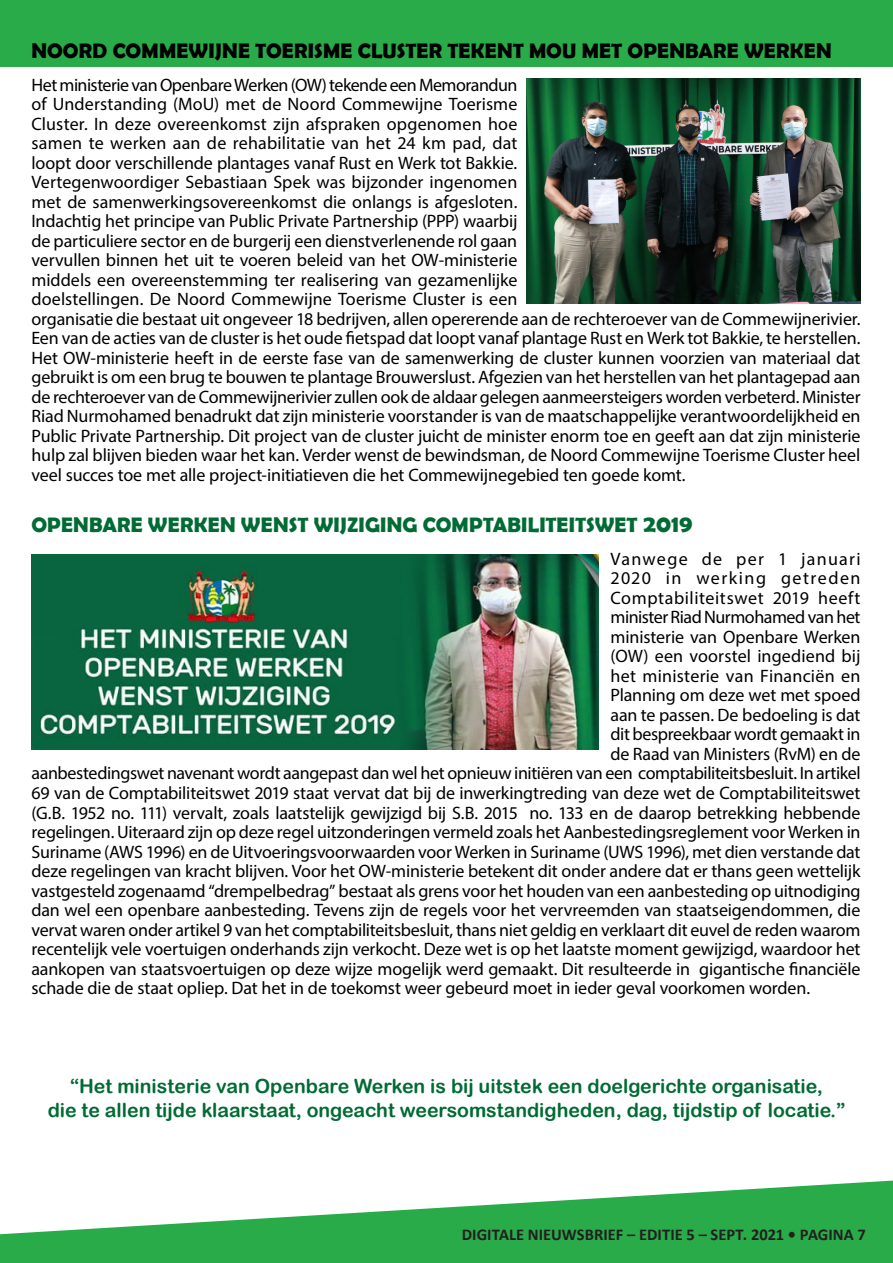
<style>
.page{position:relative;width:893px;height:1263px;background:#fff}
.page>*{position:absolute;margin:0;border:0;box-sizing:border-box;transform-origin:0 0}
.MainText{font:700 21px "Berlin Sans FB Demi";letter-spacing:.005em;color:#000}
.MainText-2{font:700 21px "Berlin Sans FB Demi";letter-spacing:.005em;color:#006b33}
.t1{font:19.5px "Arial Rounded MT Bold";color:#006b33}
.MainText-3{font:18px/19.5px "Myriad Pro";letter-spacing:-.01em;color:#000}
.MainText-4{font:18px "Myriad Pro";letter-spacing:.03em;color:#000}
.MainText-5{font:18px "Myriad Pro";letter-spacing:.01em;color:#000}
.MainText-6{font:18px "Myriad Pro";letter-spacing:.015em;color:#000}
.MainText-7{font:18px "Myriad Pro";letter-spacing:.08em;color:#000}
.MainText-8{font:18px "Myriad Pro";letter-spacing:.07em;color:#000}
.Volume_IssueNo{font:700 16.5px "Calibri";letter-spacing:.005em;color:#231f20}
.s1{font-size:24px}
</style>
<div class="page">
<svg style="left:0;top:1180px;width:893px;height:83px;fill:#29ab4a"></svg>
<div style="left:0;top:0;width:892px;height:66px;background:#29ab4a"></div>
<img style="left:526px;top:78px;width:334px;height:226px">
<img style="left:32px;top:555px;width:566px;height:194px">
<p class="MainText" style="left:32px;top:38px;width:802px">NOORD COMMEWIJNE TOERISME CLUSTER TEKENT MOU MET OPENBARE WERKEN</p>
<p class="MainText-3" style="left:32px;top:75px;width:831px">Het ministerie van Openbare Werken (OW) tekende een Memorandun<br>of Understanding (MoU) met de Noord Commewijne Toerisme<br>Cluster. In deze overeenkomst zijn afspraken opgenomen hoe<br>samen te werken aan de rehabilitatie van het 24 km pad, dat<br>loopt door verschillende plantages vanaf Rust en Werk tot Bakkie.<br>Vertegenwoordiger Sebastiaan Spek was bijzonder ingenomen<br>met de samenwerkingsovereenkomst die onlangs is afgesloten.<br>Indachtig het principe van Public Private Partnership (PPP) waarbij<br>de particuliere sector en de burgerij een dienstverlenende rol gaan<br>vervullen binnen het uit te voeren beleid van het OW-ministerie<br>middels een overeenstemming ter realisering van gezamenlijke<br>doelstellingen. De Noord Commewijne Toerisme Cluster is een<br>organisatie die bestaat uit ongeveer 18 bedrijven, allen opererende aan de rechteroever van de Commewijnerivier.<br>Een van de acties van de cluster is het oude fietspad dat loopt vanaf plantage Rust en Werk tot Bakkie, te herstellen.<br>Het OW-ministerie heeft in de eerste fase van de samenwerking de cluster kunnen voorzien van materiaal dat gebruikt is om een brug te bouwen te plantage Brouwerslust. Afgezien van het herstellen van het plantagepad aan de rechteroever van de Commewijnerivier zullen ook de aldaar gelegen aanmeersteigers worden verbeterd. Minister Riad Nurmohamed benadrukt dat zijn ministerie voorstander is van de maatschappelijke verantwoordelijkheid en Public Private Partnership. Dit project van de cluster juicht de minister enorm toe en geeft aan dat zijn ministerie hulp zal blijven bieden waar het kan. Verder wenst de bewindsman, de Noord Commewijne Toerisme Cluster heel veel succes toe met alle project-initiatieven die het Commewijnegebied ten goede komt.</p>
<p class="MainText-2" style="left:32px;top:512px;width:663px">OPENBARE WERKEN WENST WIJZIGING COMPTABILITEITSWET <span class="s1">2019</span></p>
<p class="MainText-8" style="left:610px;top:548px;width:251px">Vanwege de per 1 januari</p>
<p class="MainText-7" style="left:610px;top:567px;width:251px">2020 in werking getreden</p>
<p class="MainText-4" style="left:610px;top:587px;width:251px">Comptabiliteitswet 2019 heeft</p>
<p class="MainText-3" style="left:610px;top:607px;width:251px">minister Riad Nurmohamed van het</p>
<p class="MainText-3" style="left:610px;top:627px;width:251px">ministerie van Openbare Werken</p>
<p class="MainText-5" style="left:610px;top:645px;width:251px">(OW) een voorstel ingediend bij</p>
<p class="MainText-6" style="left:610px;top:665px;width:251px">het ministerie van Financiën en</p>
<p class="MainText-3" style="left:610px;top:685px;width:251px">Planning om deze wet met spoed</p>
<p class="MainText-3" style="left:610px;top:705px;width:251px">aan te passen. De bedoeling is dat</p>
<p class="MainText-3" style="left:610px;top:724px;width:251px">dit bespreekbaar wordt gemaakt in</p>
<p class="MainText-3" style="left:610px;top:744px;width:251px">de Raad van Ministers (RvM) en de</p>
<p class="MainText-3" style="left:32px;top:763px;width:831px">aanbestedingswet navenant wordt aangepast dan wel het opnieuw initiëren van een comptabiliteitsbesluit. In artikel</p>
<p class="MainText-3" style="left:32px;top:783px;width:830px">69 van de Comptabiliteitswet 2019 staat vervat dat bij de inwerkingtreding van deze wet de Comptabiliteitswet</p>
<p class="MainText-3" style="left:32px;top:802px;width:830px">(G.B. 1952 no. 111) vervalt, zoals laatstelijk gewijzigd bij S.B. 2015 no. 133 en de daarop betrekking hebbende</p>
<p class="MainText-3" style="left:32px;top:822px;width:830px">regelingen. Uiteraard zijn op deze regel uitzonderingen vermeld zoals het Aanbestedingsreglement voor Werken in</p>
<p class="MainText-3" style="left:32px;top:841px;width:830px">Suriname (AWS 1996) en de Uitvoeringsvoorwaarden voor Werken in Suriname (UWS 1996), met dien verstande dat</p>
<p class="MainText-3" style="left:32px;top:861px;width:830px">deze regelingen van kracht blijven. Voor het OW-ministerie betekent dit onder andere dat er thans geen wettelijk</p>
<p class="MainText-3" style="left:32px;top:880px;width:830px">vastgesteld zogenaamd “drempelbedrag” bestaat als grens voor het houden van een aanbesteding op uitnodiging</p>
<p class="MainText-3" style="left:32px;top:900px;width:830px">dan wel een openbare aanbesteding. Tevens zijn de regels voor het vervreemden van staatseigendommen, die</p>
<p class="MainText-3" style="left:32px;top:919px;width:831px">vervat waren onder artikel 9 van het comptabiliteitsbesluit, thans niet geldig en verklaart dit euvel de reden waarom</p>
<p class="MainText-3" style="left:32px;top:939px;width:830px">recentelijk vele voertuigen onderhands zijn verkocht. Deze wet is op het laatste moment gewijzigd, waardoor het</p>
<p class="MainText-3" style="left:32px;top:958px;width:830px">aankopen van staatsvoertuigen op deze wijze mogelijk werd gemaakt. Dit resulteerde in gigantische financiële</p>
<p class="MainText-3" style="left:32px;top:978px;width:780px">schade die de staat opliep. Dat het in de toekomst weer gebeurd moet in ieder geval voorkomen worden.</p>
<p class="t1" style="left:70px;top:1075px;width:754px">“Het ministerie van Openbare Werken is bij uitstek een doelgerichte organisatie,</p>
<p class="t1" style="left:48px;top:1098px;width:799px">die te allen tijde klaarstaat, ongeacht weersomstandigheden, dag, tijdstip of locatie.”</p>
<p class="Volume_IssueNo" style="left:462px;top:1223px;width:406px">DIGITALE NIEUWSBRIEF – EDITIE 5 – SEPT. 2021 • PAGINA 7</p>
</div>
